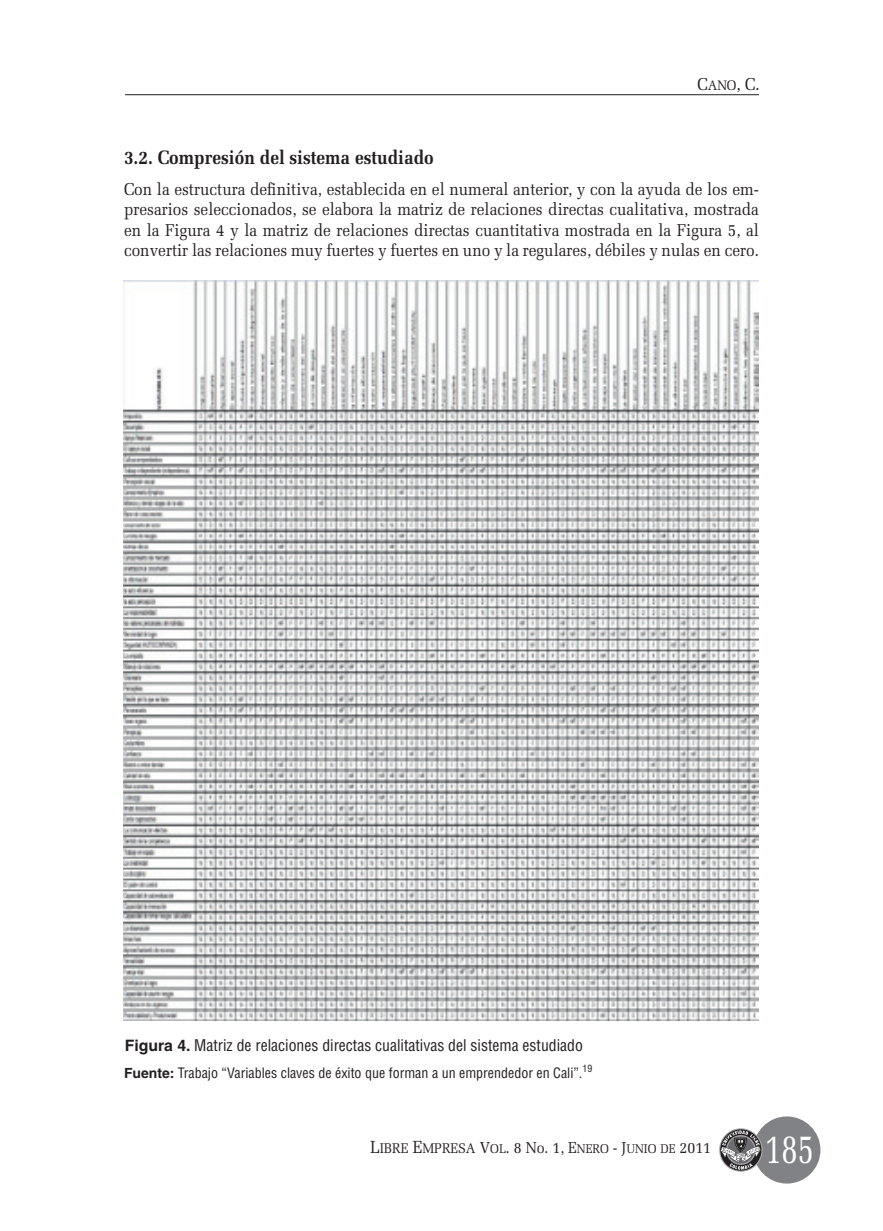
<style>
.page{position:relative;width:883px;height:1231px;background:#fff}
.page>*{position:absolute;margin:0;border:0;box-sizing:border-box;transform-origin:0 0}
.t1{font:42px "Melior";color:#fff;scale:.7 1}
.t2{font:700 19.25px "Melior";color:#231f20;scale:.9 1}
.t3{font:17.15px/20.7px "Melior";color:#231f20;text-align:justify;scale:.9 1}
.t4{font:17.15px "Melior SC800";color:#231f20;scale:.9 1}
.t5{font:condensed 15.75px "Helvetica";color:#231f20}
.t6{font:15.75px "Melior SC800";color:#231f20;scale:.9 1}
.t7{font:condensed 14px "Helvetica";color:#231f20}
.s1{font-size:13.65px}
.s2{font-weight:700;font-stretch:normal}
.s3{font-size:17.5px}
.s4{font-size:14px}
.s5{font-size:12.6px}
.s6{font-family:"Melior"}
</style>
<div class="page">
<hr style="left:125px;top:94px;width:634px;height:1px;background:#231f20">
<div style="left:753px;top:1116px;width:67px;height:67px;background:#808285;border-radius:50%"></div>
<svg style="left:719px;top:1128px;width:44px;height:43px"></svg>
<img style="left:124px;top:280px;width:635px;height:739px">
<p class="t4" style="left:697px;top:73px;width:71px">C<span class="s1">ANO</span>, C.</p>
<p class="t2" style="left:124px;top:145px;width:346px">3.2. Compresión del sistema estudiado</p>
<p class="t3" style="left:124px;top:178px;width:707px">Con la estructura definitiva, establecida en el numeral anterior, y con la ayuda de los em&shy;presarios seleccionados, se elabora la matriz de relaciones directas cualitativa, mostrada en la Figura 4 y la matriz de relaciones directas cuantitativa mostrada en la Figura 5, al convertir las relaciones muy fuertes y fuertes en uno y la regulares, débiles y nulas en cero.</p>
<p class="t5" style="left:125px;top:1035px;width:460px"><span class="s2">Figura 4.</span> Matriz de relaciones directas cualitativas del sistema estudiado</p>
<p class="t7" style="left:124px;top:1063px;width:470px"><span class="s2">Fuente:</span> Trabajo “Variables claves de éxito que forman a un emprendedor en Cali”.<sup>19</sup></p>
<p class="t6" style="left:370px;top:1138px;width:380px"><span class="s3">L</span><span class="s4">IBRE</span> <span class="s3">E</span><span class="s4">MPRESA</span> V<span class="s5">OL</span>. 8 N<span class="s6">o</span>. 1, E<span class="s5">NERO</span> - J<span class="s5">UNIO DE</span> 2011</p>
<h1 class="t1" style="left:765px;top:1123px;width:72px">185</h1>
</div>
